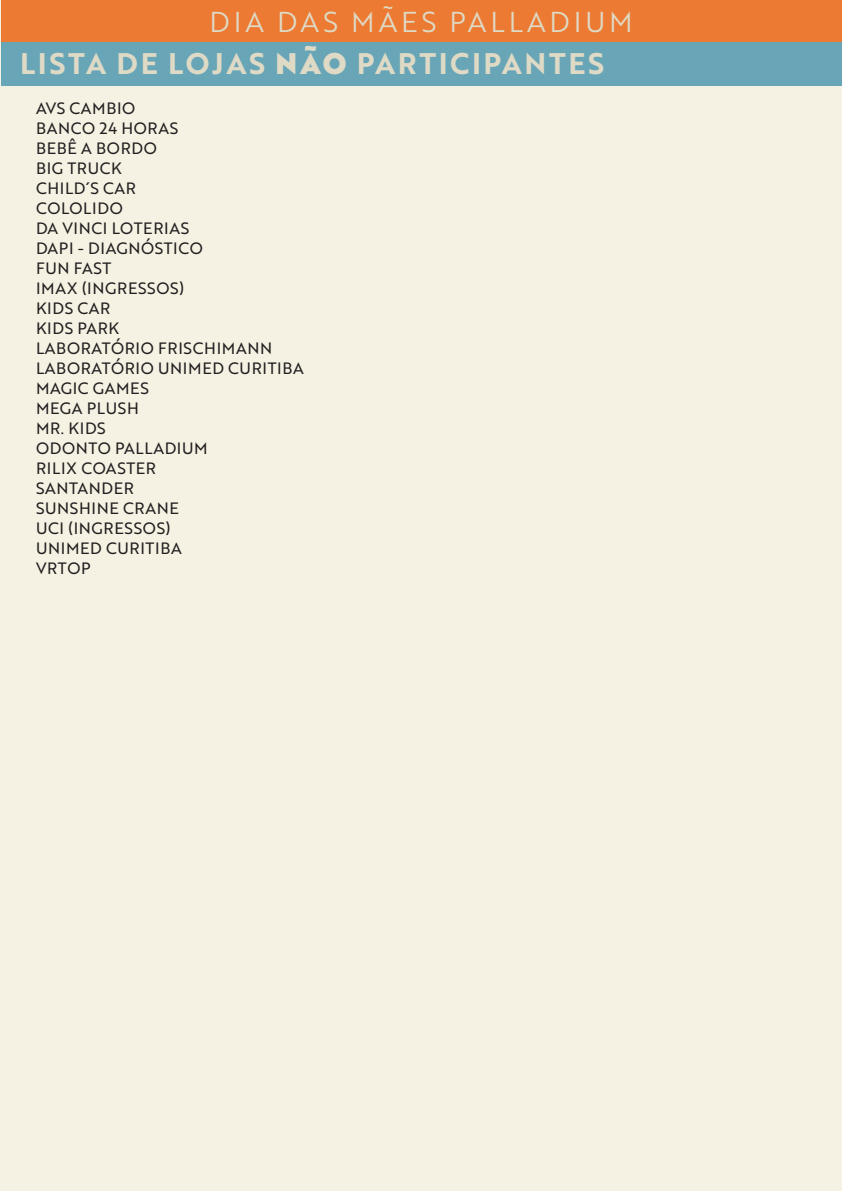
<style>
.page{position:relative;width:842px;height:1191px;background:#f5f1e3}
.page>*{position:absolute;margin:0;border:0;box-sizing:border-box;transform-origin:0 0}
.t1{font:29px "Brother 1816 Bold";letter-spacing:.09em;color:#dedac5}
.t2{font:28px "Brother 1816 Book";letter-spacing:.14em;color:#dedac5}
.t3{font:16px/20px "Brother 1816 Regular";letter-spacing:.04em;color:#231f20}
.s1{font-family:"Brother 1816 Black"}
</style>
<div class="page">
<div style="left:1px;top:0;width:841px;height:42px;background:#ed7a33"></div>
<div style="left:1px;top:42px;width:841px;height:43px;background:#68a5b7"></div>
<h2 class="t2" style="left:210px;top:1px;width:425px">DIA DAS MÃES PALLADIUM</h2>
<h1 class="t1" style="left:20px;top:42px;width:586px">LISTA DE LOJAS <span class="s1">NÃO</span> PARTICIPANTES</h1>
<p class="t3" style="left:36px;top:98px;width:269px">AVS CAMBIO<br>BANCO 24 HORAS<br>BEBÊ A BORDO<br>BIG TRUCK<br>CHILD´S CAR<br>COLOLIDO<br>DA VINCI LOTERIAS<br>DAPI - DIAGNÓSTICO<br>FUN FAST<br>IMAX (INGRESSOS)<br>KIDS CAR<br>KIDS PARK<br>LABORATÓRIO FRISCHIMANN<br>LABORATÓRIO UNIMED CURITIBA<br>MAGIC GAMES<br>MEGA PLUSH<br>MR. KIDS<br>ODONTO PALLADIUM<br>RILIX COASTER<br>SANTANDER<br>SUNSHINE CRANE<br>UCI (INGRESSOS)<br>UNIMED CURITIBA<br>VRTOP</p>
</div>
